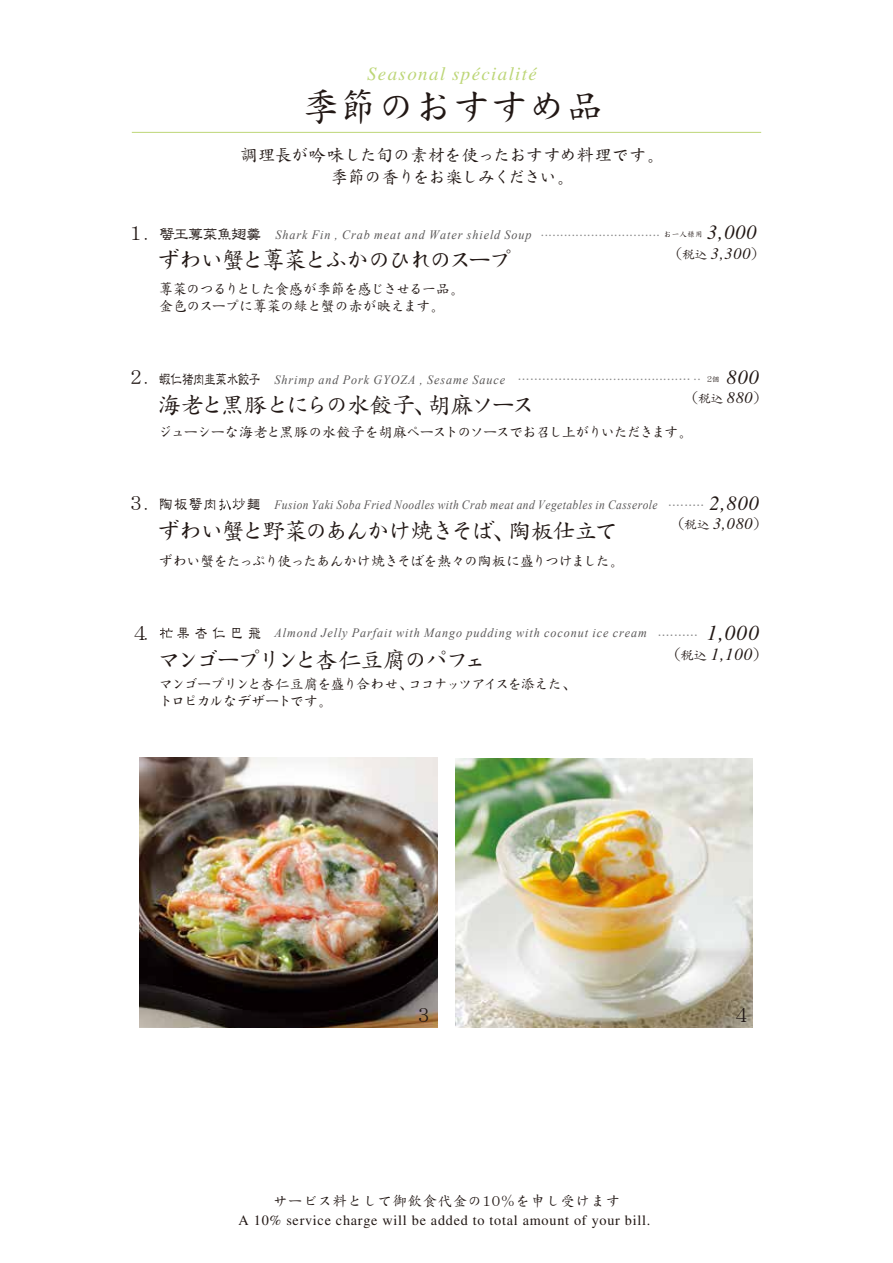
<style>
.page{position:relative;width:893px;height:1263px;background:#fff}
.page>*{position:absolute;margin:0;border:0;box-sizing:border-box;transform-origin:0 0}
.t1{font:37.8px "DF Kai Sho Md WINP RKSJ H";color:#221815}
.t2{font:23.25px "DF Kai Sho Md WINP RKSJ H";letter-spacing:-.105em;color:#221815}
.t3{font:italic 21.3px "Times";color:#221815}
.t4{font:italic 20.25px "Times";letter-spacing:.05em;color:#221815}
.t5{font:19.95px "HG Seikaishotai PRO";color:#221815;scale:.95 1}
.t6{font:italic 18.9px "Times";letter-spacing:.075em;color:#bdd677}
.t7{font:17.25px/22.5px "DF Kai Sho Md WINP RKSJ H";letter-spacing:-.035em;color:#221815;text-align:center}
.t8{font:italic 16.95px "Times";color:#221815}
.t9{font:16.5px "DF Lei Sho SB WINP RKSJ H";letter-spacing:-.025em;color:#221815;scale:.7 1}
.t10{font:16.5px "DF Lei Sho SB WINP RKSJ H";letter-spacing:-.025em;color:#221815;scale:.82 1}
.t11{font:16.5px "DF Lei Sho SB WINP RKSJ H";letter-spacing:-.075em;color:#221815;scale:.95 1}
.t12{font:16.5px "DF Lei Sho SB WINP RKSJ H";letter-spacing:-.025em;color:#221815;scale:.79 1}
.t13{font:italic 16.2px "Times";letter-spacing:.05em;color:#221815}
.t14{font:14.25px/17px "DF Kai Sho Md WINP RKSJ H";letter-spacing:-.06em;color:#221815}
.t15{font:14.25px "Times";letter-spacing:.05em;color:#221815}
.t16{font:14.25px/17px "DF Kai Sho Md WINP RKSJ H";letter-spacing:-.08em;color:#221815}
.t17{font:14.25px "DF Kai Sho Md WINP RKSJ H";letter-spacing:.05em;color:#221815}
.t18{font:italic 12.75px "Times New Roman";letter-spacing:.075em;color:#595757;scale:.95 1}
.t19{font:italic 12.75px "Times New Roman";letter-spacing:.04em;color:#595757;scale:.9 1}
.t20{font:7.65px "DF Kai Sho Md WINP RKSJ H";color:#898989}
.t21{font:7.35px "DF Kai Sho Md WINP RKSJ H";color:#898989}
.s1{font-size:7.65px;color:#221815}
.s2{font-family:"DF Kai Sho Md WINP RKSJ H";font-style:normal;font-size:15px}
.s3{font-family:"DF Kai Sho Md WINP RKSJ H";font-style:normal;font-size:12.75px}
.s4{font-size:7.65px}
.s5{font-family:"HG Seikaishotai PRO";font-size:19.95px}
.s6{font-family:"DF Kai Sho Md WINP RKSJ H";font-style:normal;font-size:15.75px}
.s7{font-family:"DF Kai Sho Md WINP RKSJ H";font-style:normal;font-size:13.35px}
.s8{font-family:"HG Seikaishotai PRO"}
</style>
<div class="page">
<hr style="left:132px;top:132px;width:629px;height:1px;background:#bdd677">
<svg style="left:219px;top:499px;width:12px;height:11px"></svg>
<svg style="left:160px;top:628px;width:13px;height:11px"></svg>
<img style="left:140px;top:758px;width:297px;height:270px">
<img style="left:456px;top:758px;width:297px;height:270px">
<h3 class="t6" style="left:367px;top:63px;width:171px">Seasonal spécialité</h3>
<h1 class="t1" style="left:301px;top:87px;width:304px">季節のおすすめ品</h1>
<p class="t7" style="left:240px;top:143px;width:427px">調理長が吟味した旬の素材を使ったおすすめ料理です。季節の香りをお楽しみください。</p>
<h3 class="t5" style="left:127px;top:223px;width:24px">１.</h3>
<p class="t18" style="left:275px;top:226px;width:271px">Shark Fin , Crab meat and Water shield Soup</p>
<h2 class="t2" style="left:157px;top:248px;width:356px">ずわい蟹と蓴菜とふかのひれのスープ</h2>
<p class="t11" style="left:159px;top:225px;width:109px">蟹王蓴菜魚翅羹</p>
<p class="t14" style="left:159px;top:280px;width:308px">蓴菜のつるりとした食感が季節を感じさせる一品。金色のスープに蓴菜の緑と蟹の赤が映えます。</p>
<p class="t21" style="left:539px;top:231px;width:165px">・・・・・・・・・・・・・・・・・・・・・・・・・・・・・・・ <span class="s1">お一人様用</span></p>
<h3 class="t4" style="left:707px;top:221px;width:51px">3,000</h3>
<p class="t13" style="left:677px;top:244px;width:82px"><span class="s2">(</span><span class="s3">税込</span> 3,300<span class="s2">)</span></p>
<p class="t21" style="left:516px;top:376px;width:205px"><span class="s4">・・・・・・・・・・・・・・</span>・・・・・・・・・・・・・・・・・・・・・・・・・・・<span class="s4">・・・</span>・・<span class="s1">　2個</span></p>
<h3 class="t4" style="left:727px;top:366px;width:34px">800</h3>
<p class="t13" style="left:693px;top:389px;width:68px"><span class="s2">(</span><span class="s3">税込</span> 880<span class="s2">)</span></p>
<h3 class="t5" style="left:127px;top:367px;width:24px">２.</h3>
<p class="t18" style="left:274px;top:371px;width:244px">Shrimp and Pork GYOZA , Sesame Sauce</p>
<h2 class="t2" style="left:157px;top:393px;width:379px">海老と黒豚とにらの水餃子、胡麻ソース</h2>
<p class="t9" style="left:159px;top:370px;width:146px">蝦仁猪肉韭菜水餃子</p>
<p class="t14" style="left:159px;top:423px;width:536px">ジューシーな海老と黒豚の水餃子を胡麻ペーストのソースでお召し上がりいただきます。</p>
<p class="t10" style="left:127px;top:496px;width:165px"><span class="s5">３.</span> 陶板蟹肉　 炒麺</p>
<p class="t19" style="left:274px;top:496px;width:427px">Fusion Yaki Soba Fried Noodles with Crab meat and Vegetables in Casserole</p>
<h2 class="t2" style="left:157px;top:519px;width:462px">ずわい蟹と野菜のあんかけ焼きそば、陶板仕立て</h2>
<p class="t14" style="left:159px;top:552px;width:468px">ずわい蟹をたっぷり使ったあんかけ焼きそばを熱々の陶板に盛りつけました。</p>
<p class="t20" style="left:666px;top:501px;width:42px">・・・・・・・・・</p>
<h3 class="t4" style="left:709px;top:492px;width:51px">2,800</h3>
<p class="t13" style="left:679px;top:515px;width:82px"><span class="s2">(</span><span class="s3">税込</span> 3,080<span class="s2">)</span></p>
<h3 class="t5" style="left:134px;top:623px;width:16px">4.</h3>
<p class="t18" style="left:274px;top:624px;width:393px">Almond Jelly Parfait with Mango pudding with coconut ice cream</p>
<h2 class="t2" style="left:157px;top:648px;width:331px">マンゴープリンと杏仁豆腐のパフェ</h2>
<p class="t12" style="left:160px;top:625px;width:130px">　 果杏仁巴飛</p>
<p class="t16" style="left:159px;top:675px;width:419px">マンゴープリンと杏仁豆腐を盛り合わせ、ココナッツアイスを添えた、トロピカルなデザートです。</p>
<p class="t20" style="left:656px;top:631px;width:46px">・・・・・・・・・・</p>
<h3 class="t3" style="left:707px;top:621px;width:54px">1,000</h3>
<p class="t8" style="left:675px;top:645px;width:86px"><span class="s6">(</span><span class="s7">税込</span> 1,100<span class="s6">)</span></p>
<h3 class="t5" style="left:414px;top:1005px;width:21px">３</h3>
<h3 class="t5" style="left:736px;top:1005px;width:13px">4</h3>
<p class="t17" style="left:273px;top:1193px;width:348px">サービス料として御飲食代金の<span class="s8">10％</span>を申し受けます</p>
<p class="t15" style="left:239px;top:1212px;width:413px">A 10% service charge will be added to total amount of your bill.</p>
</div>
